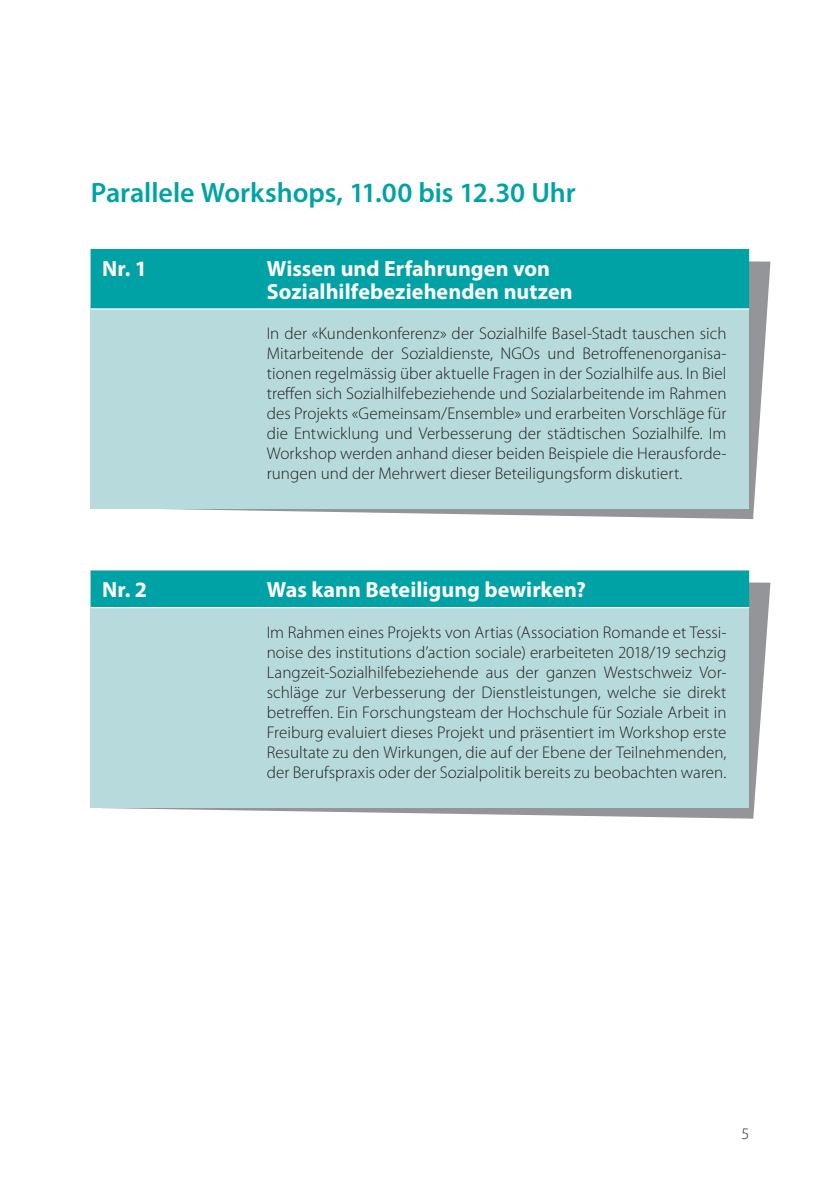
<style>
.page{position:relative;width:840px;height:1191px;background:#fff}
.page>*{position:absolute;margin:0;border:0;box-sizing:border-box;transform-origin:0 0}
.t1{font:600 28px "Myriad Pro";letter-spacing:-.005em;color:#00a2a5}
.t2{font:700 22px/23px "Myriad Pro";color:#fff}
.t3{font:300 17px/20px "Myriad Pro";letter-spacing:.005em;color:#231f20;text-align:justify}
.t4{font:300 16px "Myriad Pro";color:#231f20}
</style>
<div class="page">
<svg style="left:101px;top:256px;width:669px;height:263px"></svg>
<div style="left:91px;top:249px;width:657px;height:259px;background:#b7dbdd"></div>
<div style="left:91px;top:249px;width:657px;height:59px;background:#00a2a5"></div>
<hr style="left:91px;top:308px;width:170px;height:1px;background:#fff">
<hr style="left:261px;top:308px;width:487px;height:1px;background:#fff">
<svg style="left:102px;top:577px;width:668px;height:241px;fill:#939598"></svg>
<div style="left:91px;top:570px;width:657px;height:238px;background:#b7dbdd"></div>
<div style="left:91px;top:570px;width:657px;height:37px;background:#00a2a5"></div>
<hr style="left:91px;top:607px;width:170px;height:1px;background:#fff">
<hr style="left:261px;top:607px;width:487px;height:1px;background:#fff">
<h1 class="t1" style="left:91px;top:178px;width:486px">Parallele Workshops, 11.00 bis 12.30 Uhr</h1>
<p class="t2" style="left:102px;top:256px;width:46px">Nr. 1</p>
<p class="t2" style="left:266px;top:256px;width:307px">Wissen und Erfahrungen von<br>Sozialhilfebeziehenden nutzen</p>
<p class="t3" style="left:266px;top:324px;width:461px">In der «Kundenkonferenz» der Sozialhilfe Basel-Stadt tauschen sich Mitarbeitende der Sozialdienste, NGOs und Betroffenenorganisa&shy;tionen regelmässig über aktuelle Fragen in der Sozialhilfe aus. In Biel treffen sich Sozialhilfebeziehende und Sozialarbeitende im Rahmen des Projekts «Gemeinsam/Ensemble» und erarbeiten Vorschläge für die Entwicklung und Verbesserung der städtischen Sozialhilfe. Im Workshop werden anhand dieser beiden Beispiele die Herausforde&shy;rungen und der Mehrwert dieser Beteiligungsform diskutiert.</p>
<p class="t2" style="left:102px;top:578px;width:46px">Nr. 2</p>
<p class="t2" style="left:266px;top:578px;width:320px">Was kann Beteiligung bewirken?</p>
<p class="t3" style="left:266px;top:622px;width:461px">Im Rahmen eines Projekts von Artias (Association Romande et Tessi&shy;noise des institutions d’action sociale) erarbeiteten 2018/19 sechzig Langzeit-Sozialhilfebeziehende aus der ganzen Westschweiz Vor&shy;schläge zur Verbesserung der Dienstleistungen, welche sie direkt betreffen. Ein Forschungsteam der Hochschule für Soziale Arbeit in Freiburg evaluiert dieses Projekt und präsentiert im Workshop erste Resultate zu den Wirkungen, die auf der Ebene der Teilnehmenden, der Berufspraxis oder der Sozialpolitik bereits zu beobachten waren.</p>
<p class="t4" style="left:741px;top:1124px;width:9px">5</p>
</div>
